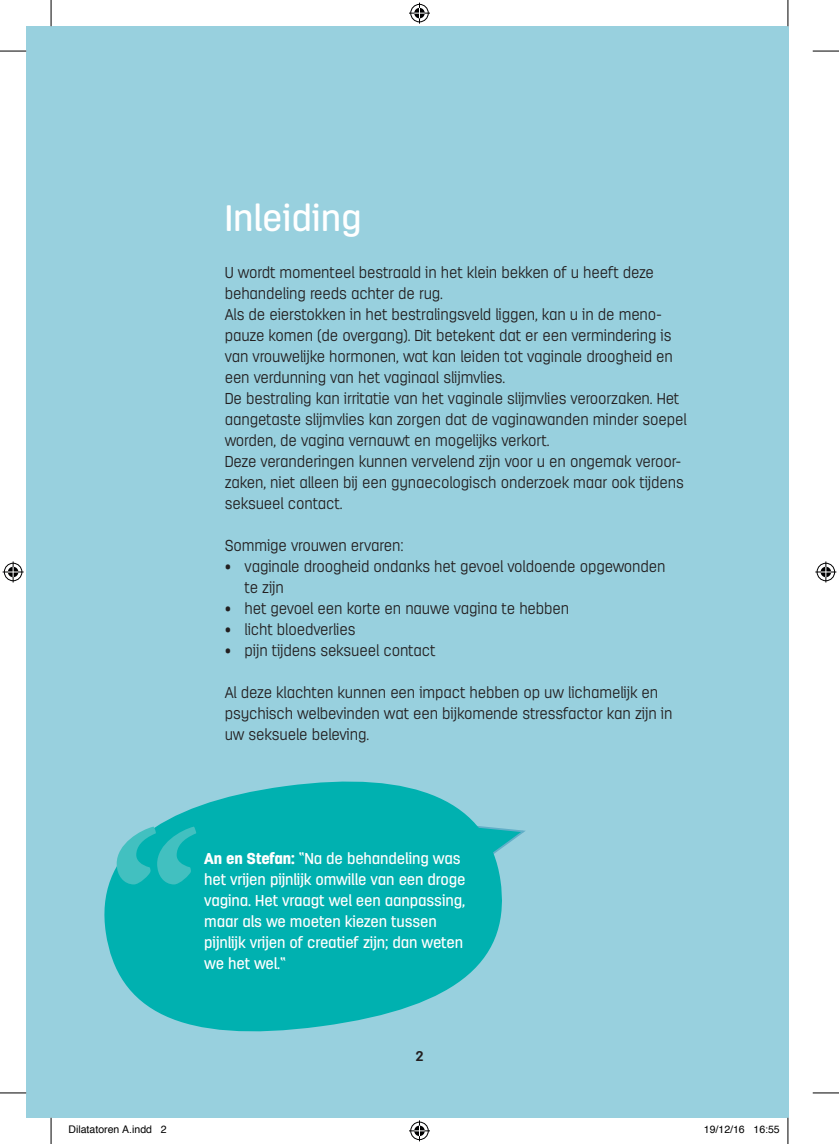
<style>
.page{position:relative;width:839px;height:1144px;background:#fff}
.page>*{position:absolute;margin:0;border:0;box-sizing:border-box;transform-origin:0 0}
.t1{font:700 232.4px "Arno Pro";color:#42c0c0}
.t2{font:500 36.75px "Antartida Rounded";color:#fff}
.t3{font:300 15.75px/21px "Antartida Rounded";letter-spacing:-.01em;color:#231f20;scale:.96 1}
.t4{font:500 15.75px/21px "Antartida Rounded";letter-spacing:-.01em;color:#fff;scale:.96 1}
.t5{font:700 14px "Antartida Rounded";color:#231f20}
.t6{font:10.5px "Helvetica";color:#000001}
.s1{font-weight:900}
</style>
<div class="page">
<div style="left:26px;top:26px;width:763px;height:1092px;background:#98d0de"></div>
<svg style="left:512px;top:829px;width:14px;height:12px"></svg>
<svg style="left:104px;top:781px;width:408px;height:251px;fill:#00b1b0"></svg>
<svg style="left:0;top:51px;width:26px;height:1px"></svg>
<svg style="left:813px;top:51px;width:26px;height:1px"></svg>
<svg style="left:0;top:1092px;width:26px;height:1px"></svg>
<svg style="left:813px;top:1092px;width:26px;height:1px"></svg>
<svg style="left:51px;top:0;width:1px;height:26px"></svg>
<svg style="left:51px;top:1118px;width:1px;height:26px"></svg>
<svg style="left:787px;top:0;width:1px;height:26px"></svg>
<svg style="left:787px;top:1118px;width:1px;height:26px"></svg>
<svg style="left:409px;top:3px;width:21px;height:21px"></svg>
<svg style="left:409px;top:1120px;width:21px;height:21px"></svg>
<svg style="left:3px;top:561px;width:21px;height:21px"></svg>
<svg style="left:815px;top:561px;width:21px;height:21px"></svg>
<h2 class="t2" style="left:225px;top:198px;width:139px">Inleiding</h2>
<p class="t3" style="left:225px;top:262px;width:483px">U wordt momenteel bestraald in het klein bekken of u heeft deze behandeling reeds achter de rug.<br>Als de eierstokken in het bestralingsveld liggen, kan u in de meno&shy;pauze komen (de overgang). Dit betekent dat er een vermindering is van vrouwelijke hormonen, wat kan leiden tot vaginale droogheid en een verdunning van het vaginaal slijmvlies.<br>De bestraling kan irritatie van het vaginale slijmvlies veroorzaken. Het aangetaste slijmvlies kan zorgen dat de vaginawanden minder soepel worden, de vagina vernauwt en mogelijks verkort.<br>Deze veranderingen kunnen vervelend zijn voor u en ongemak veroor&shy;zaken, niet alleen bij een gynaecologisch onderzoek maar ook tijdens seksueel contact.</p>
<p class="t3" style="left:225px;top:535px;width:188px">Sommige vrouwen ervaren:</p>
<p class="t3" style="left:245px;top:556px;width:440px;text-indent:-20px">• vaginale droogheid ondanks het gevoel voldoende opgewonden te zijn</p>
<p class="t3" style="left:225px;top:598px;width:360px">• het gevoel een korte en nauwe vagina te hebben</p>
<p class="t3" style="left:225px;top:619px;width:138px">• licht bloedverlies</p>
<p class="t3" style="left:225px;top:640px;width:221px">• pijn tijdens seksueel contact</p>
<p class="t3" style="left:225px;top:682px;width:468px">Al deze klachten kunnen een impact hebben op uw lichamelijk en psychisch welbevinden wat een bijkomende stressfactor kan zijn in uw seksuele beleving.</p>
<h1 class="t1" style="left:108px;top:778px;width:98px">“</h1>
<p class="t4" style="left:204px;top:848px;width:274px"><span class="s1">An en Stefan:</span> “Na de behandeling was het vrijen pijnlijk omwille van een droge vagina. Het vraagt wel een aanpassing, maar als we moeten kiezen tussen pijnlijk vrijen of creatief zijn; dan weten</p>
<p class="t4" style="left:204px;top:953px;width:86px">we het wel.“</p>
<p class="t5" style="left:415px;top:1048px;width:10px">2</p>
<p class="t6" style="left:69px;top:1122px;width:100px">Dilatatoren A.indd 2</p>
<p class="t6" style="left:704px;top:1122px;width:77px">19/12/16 16:55</p>
</div>
